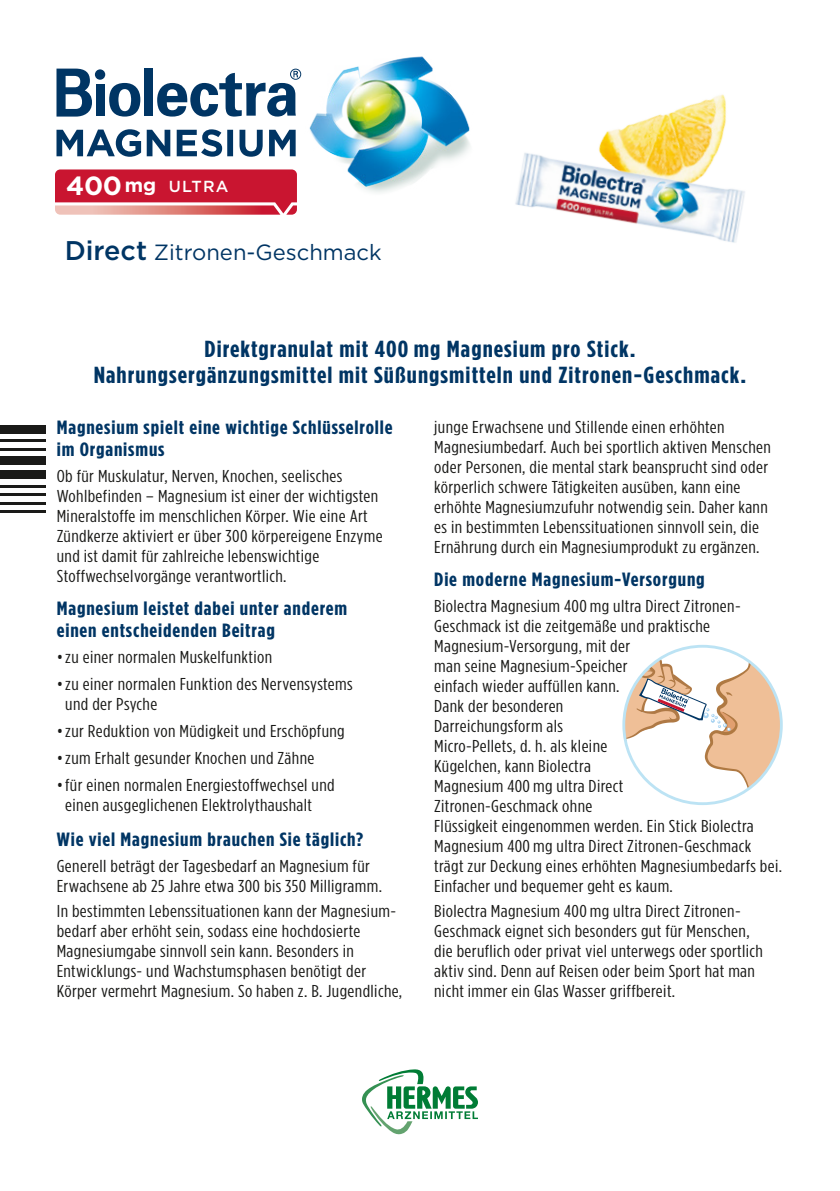
<style>
.page{position:relative;width:840px;height:1191px;background:#fff}
.page>*{position:absolute;margin:0;border:0;box-sizing:border-box;transform-origin:0 0}
.t1{font:700 23.2px/26px "Gotham Condensed";letter-spacing:.04em;color:#003564;text-align:center;scale:1.15 1}
.t2{font:22px "Gotham";color:#003564}
.t3{font:700 19.2px/22px "Gotham Condensed";letter-spacing:.04em;color:#003564;scale:1.15 1}
.t4{font:17.2px/20px "Gotham Condensed";letter-spacing:.02em;color:#1a1a18;scale:1.15 1}
.t5{font:500 16px "Gotham";letter-spacing:.07em;color:#fff}
.s1{font-weight:700;font-size:26.4px}
.s2{font-weight:700;font-size:19.4px}
.s3{font-weight:500;font-size:27px}
</style>
<div class="page">
<img style="left:309px;top:56px;width:161px;height:137px">
<svg style="left:55px;top:169px;width:242px;height:46px;background:#d13c4f"></svg>
<svg style="left:56px;top:129px;width:239px;height:28px"></svg>
<div style="left:144px;top:69px;width:9px;height:47px;background:#003564"></div>
<svg style="left:109px;top:83px;width:31px;height:34px"></svg>
<div style="left:96px;top:84px;width:8px;height:32px;background:#003564"></div>
<div style="left:95px;top:69px;width:10px;height:11px;background:#003564;border-radius:50%"></div>
<svg style="left:56px;top:69px;width:36px;height:48px"></svg>
<svg style="left:157px;top:69px;width:144px;height:48px"></svg>
<img style="left:600px;top:94px;width:126px;height:49px">
<img style="left:515px;top:143px;width:230px;height:100px">
<svg style="left:362px;top:1069px;width:115px;height:66px"></svg>
<svg style="left:622px;top:645px;width:160px;height:160px"></svg>
<div style="left:0;top:425px;width:45px;height:9px;background:#1a1a18"></div>
<hr style="left:0;top:439px;width:45px;height:3px;background:#1a1a18">
<hr style="left:0;top:448px;width:45px;height:3px;background:#1a1a18">
<div style="left:0;top:456px;width:45px;height:9px;background:#1a1a18"></div>
<div style="left:0;top:471px;width:45px;height:8px;background:#1a1a18"></div>
<hr style="left:0;top:485px;width:45px;height:3px;background:#1a1a18">
<hr style="left:0;top:493px;width:45px;height:3px;background:#1a1a18">
<hr style="left:0;top:502px;width:45px;height:3px;background:#1a1a18">
<hr style="left:0;top:510px;width:45px;height:3px;background:#1a1a18">
<p class="t5" style="left:66px;top:176px;width:164px"><span class="s1">400</span><span class="s2">mg</span> ULTRA</p>
<p class="t2" style="left:65px;top:238px;width:318px"><span class="s3">Direct</span> Zitronen-Geschmack</p>
<h1 class="t1" style="left:94px;top:335px;width:568px">Direktgranulat mit 400 mg Magnesium pro Stick.<br>Nahrungsergänzungsmittel mit Süßungsmitteln und Zitronen-Geschmack.</h1>
<p class="t3" style="left:57px;top:416px;width:293px">Magnesium spielt eine wichtige Schlüsselrolle im Organismus</p>
<p class="t4" style="left:57px;top:465px;width:285px">Ob für Muskulatur, Nerven, Knochen, seelisches Wohlbefinden – Magnesium ist einer der wichtigsten Mineralstoffe im menschlichen Körper. Wie eine Art Zündkerze aktiviert er über 300 körpereigene Enzyme und ist damit für zahlreiche lebenswichtige Stoffwechselvorgänge verantwortlich.</p>
<p class="t3" style="left:57px;top:597px;width:254px">Magnesium leistet dabei unter anderem einen entscheidenden Beitrag</p>
<p class="t4" style="left:57px;top:646px;width:189px">•zu einer normalen Muskelfunktion</p>
<p class="t4" style="left:65px;top:674px;width:251px;text-indent:-9px">•zu einer normalen Funktion des Nervensystems und der Psyche</p>
<p class="t4" style="left:57px;top:721px;width:252px">•zur Reduktion von Müdigkeit und Erschöpfung</p>
<p class="t4" style="left:57px;top:748px;width:225px">•zum Erhalt gesunder Knochen und Zähne</p>
<p class="t4" style="left:65px;top:775px;width:236px;text-indent:-9px">•für einen normalen Energiestoffwechsel und einen ausgeglichenen Elektrolythaushalt</p>
<p class="t3" style="left:57px;top:828px;width:268px">Wie viel Magnesium brauchen Sie täglich?</p>
<p class="t4" style="left:57px;top:855px;width:284px">Generell beträgt der Tagesbedarf an Magnesium für<br>Erwachsene ab 25 Jahre etwa 300 bis 350 Milligramm.</p>
<p class="t4" style="left:57px;top:901px;width:302px">In bestimmten Lebenssituationen kann der Magnesium&shy;bedarf aber erhöht sein, sodass eine hochdosierte Magnesiumgabe sinnvoll sein kann. Besonders in Entwicklungs- und Wachstumsphasen benötigt der Körper vermehrt Magnesium. So haben z. B. Jugendliche,</p>
<p class="t4" style="left:434px;top:416px;width:294px">junge Erwachsene und Stillende einen erhöhten Magnesiumbedarf. Auch bei sportlich aktiven Menschen oder Personen, die mental stark beansprucht sind oder körperlich schwere Tätigkeiten ausüben, kann eine erhöhte Magnesiumzufuhr notwendig sein. Daher kann es in bestimmten Lebenssituationen sinnvoll sein, die Ernährung durch ein Magnesiumprodukt zu ergänzen.</p>
<p class="t3" style="left:434px;top:568px;width:237px">Die moderne Magnesium-Versorgung</p>
<p class="t4" style="left:434px;top:595px;width:304px">Biolectra Magnesium 400 mg ultra Direct Zitronen-Geschmack ist die zeitgemäße und praktische Magnesium-Versorgung, mit der<br>man seine Magnesium-Speicher<br>einfach wieder auffüllen kann.<br>Dank der besonderen<br>Darreichungsform als<br>Micro-Pellets, d. h. als kleine<br>Kügelchen, kann Biolectra<br>Magnesium 400 mg ultra Direct<br>Zitronen-Geschmack ohne<br>Flüssigkeit eingenommen werden. Ein Stick Biolectra Magnesium 400 mg ultra Direct Zitronen-Geschmack trägt zur Deckung eines erhöhten Magnesiumbedarfs bei.<br>Einfacher und bequemer geht es kaum.</p>
<p class="t4" style="left:434px;top:901px;width:287px">Biolectra Magnesium 400 mg ultra Direct Zitronen-Geschmack eignet sich besonders gut für Menschen, die beruflich oder privat viel unterwegs oder sportlich aktiv sind. Denn auf Reisen oder beim Sport hat man nicht immer ein Glas Wasser griffbereit.</p>
</div>
